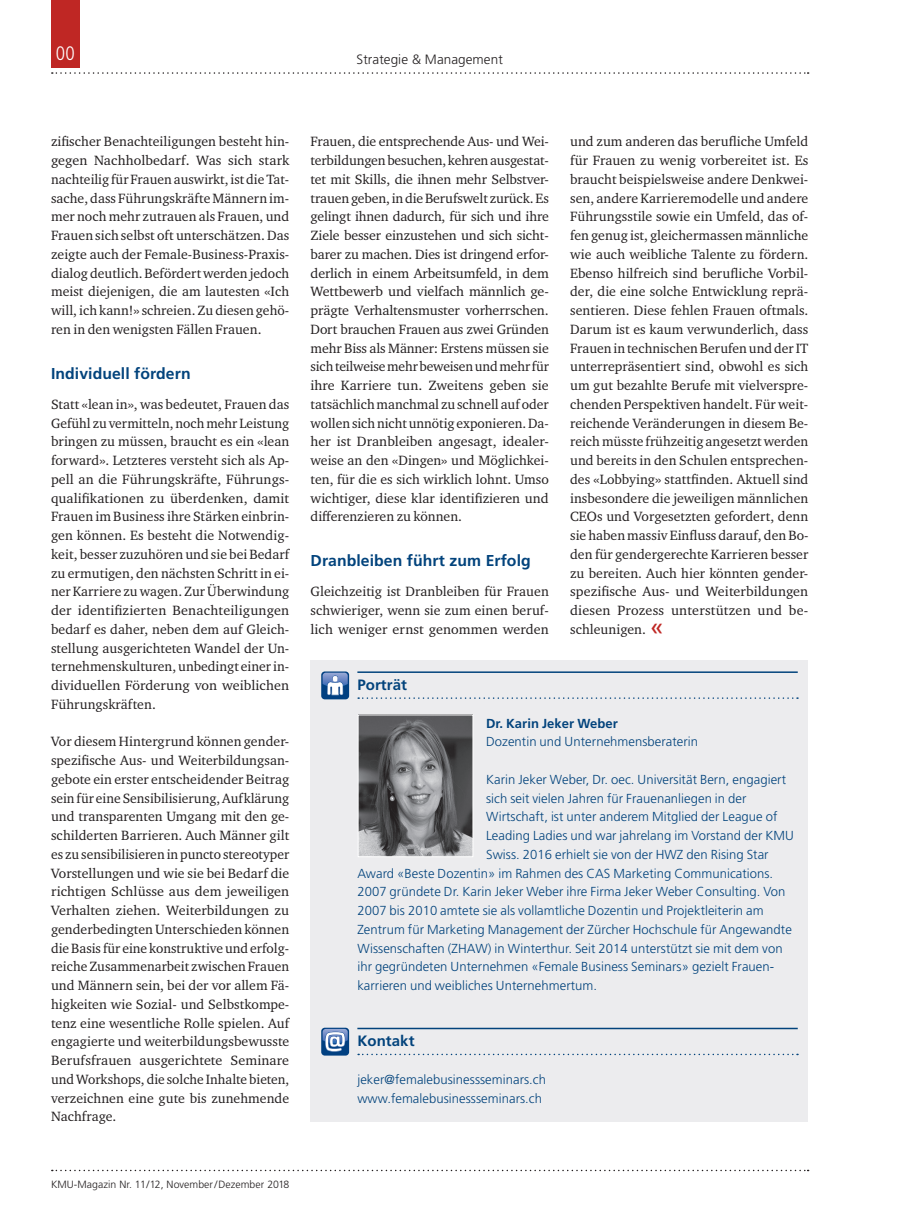
<style>
.page{position:relative;width:902px;height:1212px;background:#fff}
.page>*{position:absolute;margin:0;border:0;box-sizing:border-box;transform-origin:0 0}
.t1{font:300 condensed 19.5px "Frutiger LT Std";color:#fff}
.t2{font:700 15.75px "Frutiger LT Std";letter-spacing:.005em;color:#02437c}
.t3{font:700 15px "Frutiger LT Std";letter-spacing:.005em;color:#02437c}
.t4{font:13.8px/18.8px "Charter ITC Std";letter-spacing:.005em;color:#231f20;text-align:justify}
.t5{font:300 13.5px "Frutiger LT Std";letter-spacing:.005em;color:#231f20}
.t6{font:300 13.05px/18.8px "Frutiger LT Std";letter-spacing:.005em;color:#02437c}
.t7{font:700 13.05px "Frutiger LT Std";letter-spacing:.005em;color:#02437c}
.t8{font:300 10.5px "Frutiger LT Std";letter-spacing:.005em;color:#231f20}
.s1{font-family:"Frutiger LT Std";font-size:24px;color:#bf2724}
</style>
<div class="page">
<svg style="left:52px;top:72px;width:756px;height:2px"></svg>
<div style="left:51px;top:0;width:29px;height:68px;background:#bf2724"></div>
<svg style="left:52px;top:1170px;width:756px;height:1px"></svg>
<div style="left:310px;top:660px;width:498px;height:461px;background:#ececee"></div>
<hr style="left:357px;top:671px;width:440px;height:2px;background:#02437c">
<svg style="left:358px;top:697px;width:439px;height:2px"></svg>
<hr style="left:357px;top:1028px;width:440px;height:1px;background:#02437c">
<svg style="left:358px;top:1054px;width:439px;height:1px"></svg>
<svg style="left:321px;top:671px;width:28px;height:28px"></svg>
<svg style="left:322px;top:673px;width:26px;height:22px"></svg>
<div style="left:321px;top:1028px;width:28px;height:27px;background:#014081;border-radius:4px"></div>
<svg style="left:322px;top:1029px;width:26px;height:22px"></svg>
<img style="left:360px;top:716px;width:111px;height:139px">
<div style="left:358px;top:714px;width:115px;height:143px;border:1px solid #fff"></div>
<h1 class="t1" style="left:56px;top:42px;width:21px">00</h1>
<p class="t5" style="left:356px;top:51px;width:148px">Strategie &amp; Management</p>
<p class="t4" style="left:51px;top:132px;width:240px">zifischer Benachteiligungen besteht hin&shy;gegen Nachholbedarf. Was sich stark nachteilig für Frauen auswirkt, ist die Tat&shy;sache, dass Führungskräfte Männern im&shy;mer noch mehr zutrauen als Frauen, und Frauen sich selbst oft unterschätzen. Das zeigte auch der Female-Business-Praxis&shy;dialog deutlich. Befördert werden jedoch meist diejenigen, die am lautesten «Ich will, ich kann!» schreien. Zu diesen gehö&shy;ren in den wenigsten Fällen Frauen.</p>
<p class="t2" style="left:51px;top:364px;width:141px">Individuell fördern</p>
<p class="t4" style="left:51px;top:394px;width:240px">Statt «lean in», was bedeutet, Frauen das Gefühl zu vermitteln, noch mehr Leistung bringen zu müssen, braucht es ein «lean forward». Letzteres versteht sich als Ap&shy;pell an die Führungskräfte, Führungs&shy;qualifikationen zu überdenken, damit Frauen im Business ihre Stärken einbrin&shy;gen können. Es besteht die Notwendig&shy;keit, besser zuzuhören und sie bei Bedarf zu ermutigen, den nächsten Schritt in ei&shy;ner Karriere zu wagen. Zur Überwindung der identifizierten Benachteiligungen bedarf es daher, neben dem auf Gleich&shy;stellung ausgerichteten Wandel der Un&shy;ternehmenskulturen, unbedingt einer in&shy;dividuellen Förderung von weiblichen Führungskräften.</p>
<p class="t4" style="left:51px;top:732px;width:240px">Vor diesem Hintergrund können gender&shy;spezifische Aus- und Weiterbildungsan&shy;gebote ein erster entscheidender Beitrag sein für eine Sensibilisierung, Aufklärung und transparenten Umgang mit den ge&shy;schilderten Barrieren. Auch Männer gilt es zu sensibilisieren in puncto stereotyper Vorstellungen und wie sie bei Bedarf die richtigen Schlüsse aus dem jeweiligen Verhalten ziehen. Weiterbildungen zu genderbedingten Unterschieden können die Basis für eine konstruktive und erfolg&shy;reiche Zusammenarbeit zwischen Frauen und Männern sein, bei der vor allem Fä&shy;higkeiten wie Sozial- und Selbstkompe&shy;tenz eine wesentliche Rolle spielen. Auf engagierte und weiterbildungsbewusste Berufsfrauen ausgerichtete Seminare und Workshops, die solche Inhalte bieten, verzeichnen eine gute bis zunehmende Nachfrage.</p>
<p class="t4" style="left:310px;top:132px;width:240px">Frauen, die entsprechende Aus- und Wei&shy;terbildungen besuchen, kehren ausgestat&shy;tet mit Skills, die ihnen mehr Selbstver&shy;trauen geben, in die Berufswelt zurück. Es gelingt ihnen dadurch, für sich und ihre Ziele besser einzustehen und sich sicht&shy;barer zu machen. Dies ist dringend erfor&shy;derlich in einem Arbeitsumfeld, in dem Wettbewerb und vielfach männlich ge&shy;prägte Verhaltensmuster vorherrschen.<br>Dort brauchen Frauen aus zwei Gründen mehr Biss als Männer: Erstens müssen sie sich teilweise mehr beweisen und mehr für ihre Karriere tun. Zweitens geben sie tatsächlich manchmal zu schnell auf oder wollen sich nicht unnötig exponieren. Da&shy;her ist Dranbleiben angesagt, idealer&shy;weise an den «Dingen» und Möglichkei&shy;ten, für die es sich wirklich lohnt. Umso wichtiger, diese klar identifizieren und differenzieren zu können.</p>
<p class="t2" style="left:310px;top:552px;width:222px">Dranbleiben führt zum Erfolg</p>
<p class="t4" style="left:310px;top:582px;width:240px">Gleichzeitig ist Dranbleiben für Frauen schwieriger, wenn sie zum einen beruf&shy;lich weniger ernst genommen werden</p>
<p class="t3" style="left:357px;top:676px;width:51px">Porträt</p>
<p class="t4" style="left:570px;top:132px;width:240px">und zum anderen das berufliche Umfeld für Frauen zu wenig vorbereitet ist. Es braucht beispielsweise andere Denkwei&shy;sen, andere Karrieremodelle und andere Führungsstile sowie ein Umfeld, das of&shy;fen genug ist, gleichermassen männliche wie auch weibliche Talente zu fördern.<br>Ebenso hilfreich sind berufliche Vorbil&shy;der, die eine solche Entwicklung reprä&shy;sentieren. Diese fehlen Frauen oftmals.<br>Darum ist es kaum verwunderlich, dass Frauen in technischen Berufen und der IT unterrepräsentiert sind, obwohl es sich um gut bezahlte Berufe mit vielverspre&shy;chenden Perspektiven handelt. Für weit&shy;reichende Veränderungen in diesem Be&shy;reich müsste frühzeitig angesetzt werden und bereits in den Schulen entsprechen&shy;des «Lobbying» stattfinden. Aktuell sind insbesondere die jeweiligen männlichen CEOs und Vorgesetzten gefordert, denn sie haben massiv Einfluss darauf, den Bo&shy;den für gendergerechte Karrieren besser zu bereiten. Auch hier könnten gender&shy;spezifische Aus- und Weiterbildungen diesen Prozess unterstützen und be&shy;schleunigen. <span class="s1">«</span></p>
<p class="t7" style="left:486px;top:715px;width:133px">Dr. Karin Jeker Weber</p>
<p class="t6" style="left:486px;top:733px;width:213px">Dozentin und Unternehmensberaterin</p>
<p class="t6" style="left:486px;top:770px;width:301px">Karin Jeker Weber, Dr. oec. Universität Bern, engagiert</p>
<p class="t6" style="left:486px;top:789px;width:262px">sich seit vielen Jahren für Frauenanliegen in der</p>
<p class="t6" style="left:486px;top:808px;width:293px">Wirtschaft, ist unter anderem Mitglied der League of</p>
<p class="t6" style="left:486px;top:826px;width:309px">Leading Ladies und war jahrelang im Vorstand der KMU</p>
<p class="t6" style="left:486px;top:845px;width:284px">Swiss. 2016 erhielt sie von der HWZ den Rising Star</p>
<p class="t6" style="left:357px;top:864px;width:417px">Award «Beste Dozentin» im Rahmen des CAS Marketing Communications.</p>
<p class="t6" style="left:357px;top:883px;width:429px">2007 gründete Dr. Karin Jeker Weber ihre Firma Jeker Weber Consulting. Von</p>
<p class="t6" style="left:357px;top:901px;width:408px">2007 bis 2010 amtete sie als vollamtliche Dozentin und Projektleiterin am</p>
<p class="t6" style="left:357px;top:920px;width:436px">Zentrum für Marketing Management der Zürcher Hochschule für Angewandte</p>
<p class="t6" style="left:357px;top:939px;width:426px">Wissenschaften (ZHAW) in Winterthur. Seit 2014 unterstützt sie mit dem von</p>
<p class="t6" style="left:357px;top:958px;width:418px">ihr gegründeten Unternehmen «Female Business Seminars» gezielt Frauen-</p>
<p class="t6" style="left:357px;top:976px;width:241px">karrieren und weibliches Unternehmertum.</p>
<p class="t3" style="left:357px;top:1032px;width:59px">Kontakt</p>
<p class="t6" style="left:357px;top:1070px;width:190px">jeker@femalebusinessseminars.ch www.femalebusinessseminars.ch</p>
<p class="t8" style="left:51px;top:1178px;width:240px">KMU-Magazin Nr. 11/12, November /Dezember 2018</p>
</div>
